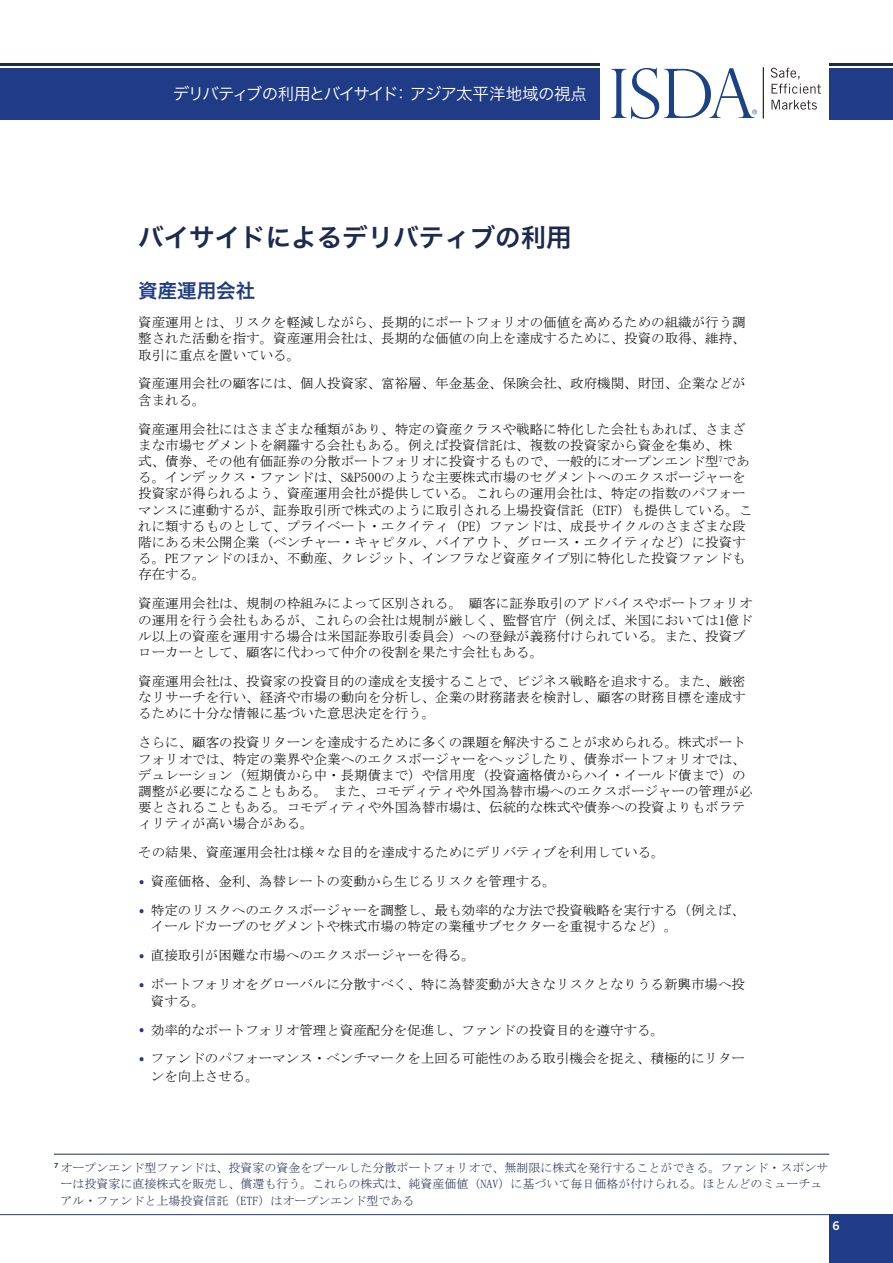
<style>
.page{position:relative;width:893px;height:1263px;background:#fff}
.page>*{position:absolute;margin:0;border:0;box-sizing:border-box;transform-origin:0 0}
.t1{font:25.5px "Hiragino Sans GB W6";color:#1d2a4f}
.t2{font:19.5px "Hiragino Sans GB W6";color:#203c86}
.t3{font:16.5px "Hiragino Sans W3";letter-spacing:-.055em;color:#fff}
.t4{font:13.5px/16.2px "MS Mincho";color:#000}
.t5{font:12px/16.5px "MS Mincho";color:#1d2a4f}
.t6{font:12px "Trade Gothic LT Std Bd 2";color:#fff}
.s1{font-family:"Gotham Narrow";font-size:16.5px;color:#203c86}
</style>
<div class="page">
<div style="left:0;top:68px;width:600px;height:51px;background:#203c86"></div>
<div style="left:829px;top:68px;width:64px;height:51px;background:#203c86"></div>
<hr style="left:0;top:64px;width:600px;height:2px;background:#1d2a4f">
<hr style="left:829px;top:64px;width:64px;height:2px;background:#1d2a4f">
<div style="left:829px;top:1214px;width:64px;height:49px;background:#203c86"></div>
<svg style="left:771px;top:68px;width:50px;height:26px"></svg>
<svg style="left:771px;top:100px;width:46px;height:10px"></svg>
<hr style="left:763px;top:67px;width:1px;height:51px;background:#2b2422">
<svg style="left:611px;top:68px;width:146px;height:51px"></svg>
<hr style="left:0;top:1214px;width:829px;height:1px;background:#203c86">
<hr style="left:54px;top:1154px;width:775px;height:1px;background:#1d2a4f">
<p class="t3" style="left:173px;top:79px;width:416px">デリバティブの利用とバイサイド： アジア太平洋地域の視点</p>
<h1 class="t1" style="left:138px;top:220px;width:435px">バイサイドによるデリバティブの利用</h1>
<h2 class="t2" style="left:138px;top:278px;width:119px">資産運用会社</h2>
<p class="t4" style="left:138px;top:314px;width:609px;text-align:justify">資産運用とは、リスクを軽減しながら、長期的にポートフォリオの価値を高めるための組織が行う調整された活動を指す。資産運用会社は、長期的な価値の向上を達成するために、投資の取得、維持、取引に重点を置いている。</p>
<p class="t4" style="left:138px;top:375px;width:609px">資産運用会社の顧客には、個人投資家、富裕層、年金基金、保険会社、政府機関、財団、企業などが含まれる。</p>
<p class="t4" style="left:138px;top:421px;width:616px">資産運用会社にはさまざまな種類があり、特定の資産クラスや戦略に特化した会社もあれば、さまざまな市場セグメントを網羅する会社もある。例えば投資信託は、複数の投資家から資金を集め、株<br>式、債券、その他有価証券の分散ポートフォリオに投資するもので、一般的にオープンエンド型<sup>7</sup>である。インデックス・ファンドは、S&amp;P500のような主要株式市場のセグメントへのエクスポージャーを投資家が得られるよう、資産運用会社が提供している。これらの運用会社は、特定の指数のパフォーマンスに連動するが、証券取引所で株式のように取引される上場投資信託（ETF）も提供している。これに類するものとして、プライベート・エクイティ（PE）ファンドは、成長サイクルのさまざまな段階にある未公開企業（ベンチャー・キャピタル、バイアウト、グロース・エクイティなど）に投資する。PEファンドのほか、不動産、クレジット、インフラなど資産タイプ別に特化した投資ファンドも存在する。</p>
<p class="t4" style="left:138px;top:595px;width:616px">資産運用会社は、規制の枠組みによって区別される。 顧客に証券取引のアドバイスやポートフォリオの運用を行う会社もあるが、これらの会社は規制が厳しく、監督官庁（例えば、米国においては1億ドル以上の資産を運用する場合は米国証券取引委員会）への登録が義務付けられている。また、投資ブローカーとして、顧客に代わって仲介の役割を果たす会社もある。</p>
<p class="t4" style="left:138px;top:673px;width:609px;text-align:justify">資産運用会社は、投資家の投資目的の達成を支援することで、ビジネス戦略を追求する。また、厳密なリサーチを行い、経済や市場の動向を分析し、企業の財務諸表を検討し、顧客の財務目標を達成するために十分な情報に基づいた意思決定を行う。</p>
<p class="t4" style="left:138px;top:734px;width:616px">さらに、顧客の投資リターンを達成するために多くの課題を解決することが求められる。株式ポートフォリオでは、特定の業界や企業へのエクスポージャーをヘッジしたり、債券ポートフォリオでは、デュレーション（短期債から中・長期債まで）や信用度（投資適格債からハイ・イールド債まで）の調整が必要になることもある。 また、コモディティや外国為替市場へのエクスポージャーの管理が必要とされることもある。コモディティや外国為替市場は、伝統的な株式や債券への投資よりもボラティリティが高い場合がある。</p>
<p class="t4" style="left:138px;top:844px;width:528px">その結果、資産運用会社は様々な目的を達成するためにデリバティブを利用している。</p>
<p class="t4" style="left:138px;top:873px;width:419px"><span class="s1">•</span> 資産価格、金利、為替レートの変動から生じるリスクを管理する。</p>
<p class="t4" style="left:151px;top:902px;width:596px;text-indent:-13px"><span class="s1">•</span> 特定のリスクへのエクスポージャーを調整し、最も効率的な方法で投資戦略を実行する（例えば、イールドカーブのセグメントや株式市場の特定の業種サブセクターを重視するなど）。</p>
<p class="t4" style="left:138px;top:947px;width:338px"><span class="s1">•</span> 直接取引が困難な市場へのエクスポージャーを得る。</p>
<p class="t4" style="left:151px;top:976px;width:596px;text-indent:-13px"><span class="s1">•</span> ポートフォリオをグローバルに分散すべく、特に為替変動が大きなリスクとなりうる新興市場へ投資する。</p>
<p class="t4" style="left:138px;top:1021px;width:527px"><span class="s1">•</span> 効率的なポートフォリオ管理と資産配分を促進し、ファンドの投資目的を遵守する。</p>
<p class="t4" style="left:151px;top:1049px;width:596px;line-height:18px;text-indent:-13px"><span class="s1">•</span> ファンドのパフォーマンス・ベンチマークを上回る可能性のある取引機会を捉え、積極的にリターンを向上させる。</p>
<p class="t5" style="left:60px;top:1159px;width:769px;text-indent:-6px"><sup>7</sup> オープンエンド型ファンドは、投資家の資金をプールした分散ポートフォリオで、無制限に株式を発行することができる。ファンド・スポンサーは投資家に直接株式を販売し、償還も行う。これらの株式は、純資産価値（NAV）に基づいて毎日価格が付けられる。ほとんどのミューチュアル・ファンドと上場投資信託（ETF）はオープンエンド型である</p>
<p class="t6" style="left:833px;top:1218px;width:9px">6</p>
</div>
